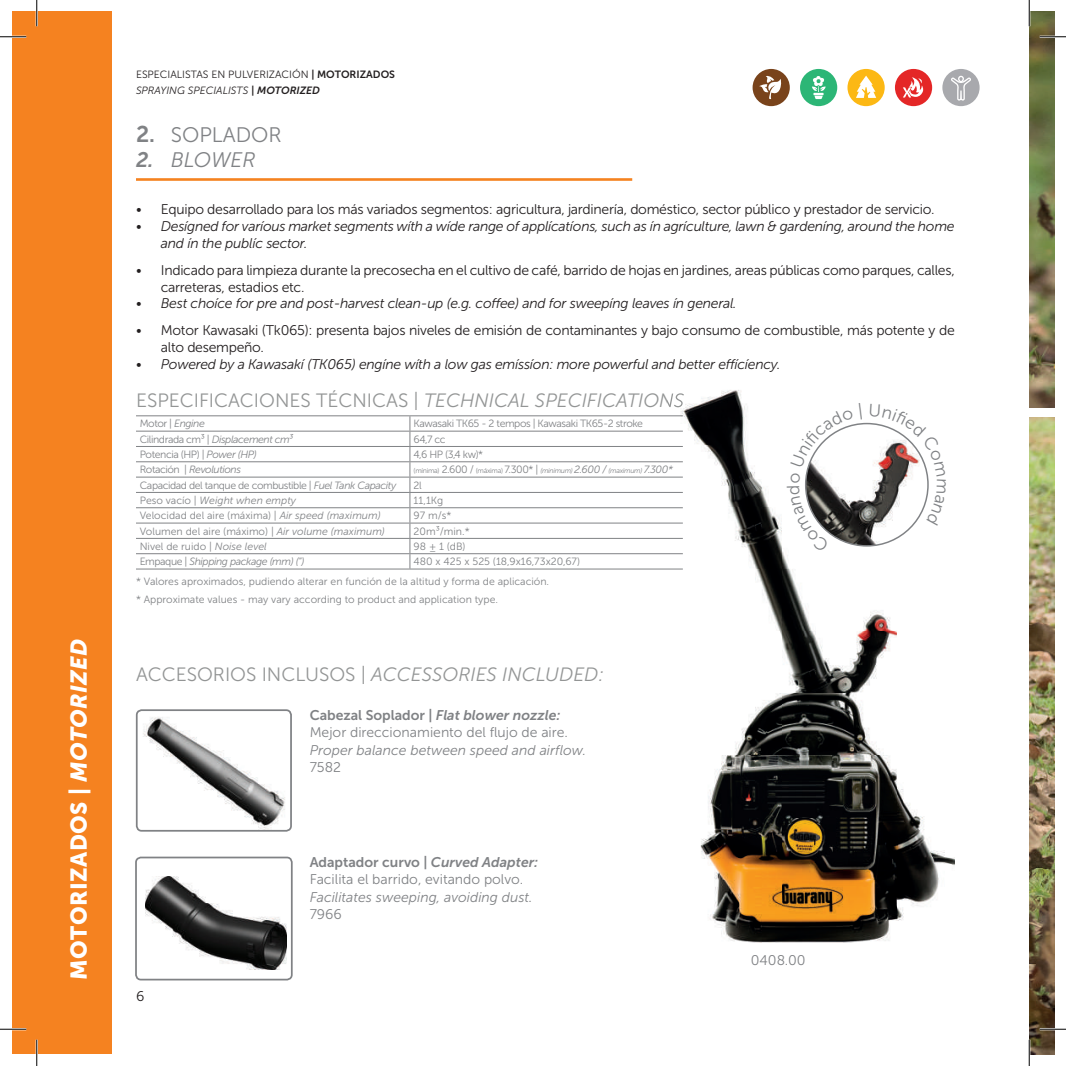
<style>
.page{position:relative;width:1066px;height:1066px;background:#fff}
.page>*{position:absolute;margin:0;border:0;box-sizing:border-box;transform-origin:0 0}
.t1{font:22.75px "Museo Sans 900";letter-spacing:.02em;color:#fff}
.t2{font:21px "Museo Sans 300";color:#808285}
.t3{font:italic 21px "Museo Sans 300";color:#808285}
.t4{font:19.25px "Museo Sans 300";color:#939595}
.t5{font:italic 19.25px "Museo Sans 300";color:#939595}
.t6{font:14px/16.8px "Museo Sans 300";letter-spacing:-.02em;color:#231f20}
.t7{font:italic 14px/16.8px "Museo Sans 300";letter-spacing:-.02em;color:#231f20}
.t8{font:14px "Museo Sans 300";color:#808285}
.t9{font:italic 14px "Museo Sans 300";color:#808285}
.t10{font:italic 14px "Museo Sans 700";color:#808285}
.t11{font:14px "Museo Sans 700";color:#808285}
.t12{font:10.5px/19.6px "Museo Sans 300";color:#808285}
.t13{font:10.5px "Museo Sans 300";letter-spacing:-.04em;color:#808285}
.t14{font:italic 10.5px "Museo Sans 300";letter-spacing:-.04em;color:#808285}
.t15{font:10.5px/15.8px "Museo Sans 300";color:#231f20}
.t16{font:italic 10.5px "Museo Sans 300";color:#808285}
.t17{font:italic 7px "Museo Sans 300";letter-spacing:-.04em;color:#808285}
.s1{font-style:italic}
.s2{font-family:"Museo Sans 700"}
.s3{font-family:"Museo Sans 700";font-style:italic}
.s4{font-family:"Museo Sans 700";font-size:22.75px}
.s5{font-style:normal}
.s6{font-style:normal;font-size:10.5px}
.s7{font-size:10.5px}
</style>
<div class="page">
<div style="left:12px;top:12px;width:99px;height:1042px;background:#f58220"></div>
<img style="left:1029px;top:417px;width:25px;height:637px">
<img style="left:137px;top:717px;width:153px;height:114px">
<div style="left:136px;top:709px;width:156px;height:122px;border:2px solid #808285;border-radius:5px"></div>
<img style="left:145px;top:876px;width:142px;height:93px">
<div style="left:135px;top:856px;width:158px;height:124px;border:2px solid #808285;border-radius:5px"></div>
<img style="left:667px;top:390px;width:287px;height:552px">
<img style="left:667px;top:393px;width:17px;height:14px">
<img style="left:805px;top:426px;width:114px;height:120px">
<img style="left:1029px;top:12px;width:25px;height:396px">
<div style="left:752px;top:69px;width:38px;height:37px;background:#79431b;border-radius:50%"></div>
<svg style="left:759px;top:75px;width:22px;height:24px"></svg>
<div style="left:800px;top:69px;width:37px;height:37px;background:#2cb676;border-radius:50%"></div>
<svg style="left:812px;top:76px;width:13px;height:23px"></svg>
<div style="left:847px;top:69px;width:37px;height:37px;background:#fcb814;border-radius:50%"></div>
<svg style="left:856px;top:76px;width:20px;height:22px"></svg>
<div style="left:895px;top:69px;width:37px;height:37px;background:#e42727;border-radius:50%"></div>
<svg style="left:903px;top:77px;width:21px;height:20px"></svg>
<div style="left:942px;top:69px;width:37px;height:37px;background:#a8a9ad;border-radius:50%"></div>
<svg style="left:951px;top:76px;width:20px;height:25px"></svg>
<hr style="left:136px;top:178px;width:496px;height:3px;background:#f58220">
<hr style="left:136px;top:415px;width:274px;height:1px;background:#808285">
<hr style="left:136px;top:431px;width:274px;height:1px;background:#808285">
<hr style="left:136px;top:446px;width:274px;height:1px;background:#808285">
<hr style="left:136px;top:461px;width:274px;height:1px;background:#808285">
<hr style="left:410px;top:415px;width:273px;height:1px;background:#808285">
<hr style="left:410px;top:431px;width:273px;height:1px;background:#808285">
<hr style="left:410px;top:446px;width:273px;height:1px;background:#808285">
<hr style="left:410px;top:461px;width:273px;height:1px;background:#808285">
<hr style="left:136px;top:477px;width:274px;height:1px;background:#808285">
<hr style="left:410px;top:477px;width:273px;height:1px;background:#808285">
<hr style="left:136px;top:492px;width:274px;height:1px;background:#808285">
<hr style="left:136px;top:507px;width:274px;height:1px;background:#808285">
<hr style="left:136px;top:522px;width:274px;height:1px;background:#808285">
<hr style="left:136px;top:538px;width:274px;height:1px;background:#808285">
<hr style="left:136px;top:553px;width:274px;height:1px;background:#808285">
<hr style="left:136px;top:568px;width:274px;height:1px;background:#808285">
<svg style="left:409px;top:416px;width:1px;height:152px"></svg>
<hr style="left:410px;top:492px;width:273px;height:1px;background:#808285">
<hr style="left:410px;top:507px;width:273px;height:1px;background:#808285">
<hr style="left:410px;top:522px;width:273px;height:1px;background:#808285">
<hr style="left:410px;top:538px;width:273px;height:1px;background:#808285">
<hr style="left:410px;top:553px;width:273px;height:1px;background:#808285">
<hr style="left:410px;top:568px;width:273px;height:1px;background:#808285">
<hr style="left:0;top:36px;width:26px;height:2px;background:#fff">
<hr style="left:1039px;top:36px;width:27px;height:2px;background:#fff">
<hr style="left:0;top:1028px;width:26px;height:2px;background:#fff">
<hr style="left:1039px;top:1028px;width:27px;height:2px;background:#fff">
<hr style="left:36px;top:0;width:2px;height:26px;background:#fff">
<hr style="left:36px;top:1039px;width:2px;height:27px;background:#fff">
<svg style="left:0;top:36px;width:26px;height:1px"></svg>
<svg style="left:1039px;top:36px;width:27px;height:1px"></svg>
<svg style="left:0;top:1029px;width:26px;height:1px"></svg>
<svg style="left:1039px;top:1029px;width:27px;height:1px"></svg>
<svg style="left:36px;top:0;width:1px;height:26px"></svg>
<svg style="left:36px;top:1039px;width:1px;height:27px"></svg>
<svg style="left:1029px;top:0;width:1px;height:26px"></svg>
<svg style="left:1029px;top:1039px;width:1px;height:27px"></svg>
<svg style="left:787px;top:473px;width:42px;height:80px"></svg>
<svg style="left:790px;top:409px;width:63px;height:58px"></svg>
<svg style="left:859px;top:403px;width:3px;height:17px"></svg>
<svg style="left:870px;top:404px;width:76px;height:122px"></svg>
<h1 class="t1" style="left:66px;top:979px;width:342px;rotate:-90deg">MOTORIZADOS | <span class="s1">MOTORIZED</span></h1>
<p class="t15" style="left:136px;top:67px;width:260px">ESPECIALISTAS EN PULVERIZACIÓN <span class="s2">| MOTORIZADOS<br></span><span class="s1">SPRAYING SPECIALISTS</span> <span class="s3">| MOTORIZED</span></p>
<h2 class="t2" style="left:136px;top:123px;width:147px"><span class="s4">2.</span> SOPLADOR</h2>
<h2 class="t3" style="left:136px;top:149px;width:121px"><span class="s2">2.</span> BLOWER</h2>
<p class="t6" style="left:136px;top:201px;width:800px">• Equipo desarrollado para los más variados segmentos: agricultura, jardinería, doméstico, sector público y prestador de servicio.</p>
<p class="t7" style="left:161px;top:218px;width:795px;text-indent:-25px">• Desígned for varíous market segments wíth a wíde range of applícatíons, such as ín agrículture, lawn &amp; gardeníng, around the home and ín the publíc sector.</p>
<p class="t6" style="left:161px;top:262px;width:795px;text-indent:-25px">• Indicado para limpieza durante la precosecha en el cultivo de café, barrido de hojas en jardines, areas públicas como parques, calles, carreteras, estadios etc.</p>
<p class="t7" style="left:136px;top:295px;width:602px">• Best choíce for pre and post-harvest clean-up (e.g. coffee) and for sweepíng leaves ín general.</p>
<p class="t6" style="left:161px;top:322px;width:795px;text-indent:-25px">• Motor Kawasaki (Tk065): presenta bajos niveles de emisión de contaminantes y bajo consumo de combustible, más potente y de alto desempeño.</p>
<p class="t7" style="left:136px;top:356px;width:646px">• Powered by a Kawasakí (TK065) engíne wíth a low gas emíssíon: more powerful and better effícíency.</p>
<h3 class="t4" style="left:136px;top:390px;width:549px">ESPECIFICACIONES TÉCNICAS | <span class="s1">TECHNICAL SPECIFICATIONS</span></h3>
<p class="t12" style="left:140px;top:414px;width:67px">Motor | <span class="s1">Engine</span></p>
<p class="t13" style="left:414px;top:418px;width:231px">Kawasaki TK65 - 2 tempos | Kawasaki TK65-2 stroke</p>
<p class="t14" style="left:140px;top:433px;width:155px"><span class="s5">Cilindrada cm³ |</span> Displacement cm³</p>
<p class="t12" style="left:414px;top:429px;width:33px">64,7 cc</p>
<p class="t13" style="left:140px;top:449px;width:118px">Potencia (HP) | <span class="s1">Power (HP)</span></p>
<p class="t12" style="left:414px;top:445px;width:71px">4,6 HP (3,4 kw)*</p>
<p class="t14" style="left:140px;top:464px;width:103px"><span class="s5">Rotación |</span> Revolutions</p>
<p class="t17" style="left:414px;top:467px;width:261px"><span class="s5">(mínima)</span> <span class="s6">2.600 /</span> <span class="s5">(máxima)</span> <span class="s6">7.300* |</span> (minimum) <span class="s7">2.600 /</span> (maximum) <span class="s7">7.300*</span></p>
<p class="t13" style="left:140px;top:479px;width:258px">Capacidad del tanque de combustible | <span class="s1">Fuel Tank Capacity</span></p>
<p class="t12" style="left:414px;top:475px;width:10px">2l</p>
<p class="t16" style="left:140px;top:495px;width:158px"><span class="s5">Peso vacío |</span> Weight when empty</p>
<p class="t12" style="left:414px;top:491px;width:31px">11,1Kg</p>
<p class="t12" style="left:140px;top:506px;width:243px">Velocidad del aire (máxima) | <span class="s1">Air speed (maximum)</span></p>
<p class="t12" style="left:414px;top:506px;width:39px">97 m/s*</p>
<p class="t12" style="left:140px;top:521px;width:247px">Volumen del aire (máximo) | <span class="s1">Air volume (maximum)</span></p>
<p class="t12" style="left:414px;top:521px;width:58px">20m³/min.*</p>
<p class="t12" style="left:140px;top:536px;width:129px">Nivel de ruido | <span class="s1">Noise level</span></p>
<p class="t12" style="left:414px;top:536px;width:53px">98 ± 1 (dB)</p>
<p class="t14" style="left:140px;top:556px;width:166px"><span class="s5">Empaque |</span> Shipping package (mm) (“)</p>
<p class="t12" style="left:136px;top:552px;width:445px;text-indent:278px">480 x 425 x 525 (18,9x16,73x20,67) * Valores aproximados, pudiendo alterar en función de la altitud y forma de aplicación.</p>
<p class="t12" style="left:136px;top:589px;width:363px">* Approximate values - may vary according to product and application type.</p>
<h3 class="t5" style="left:136px;top:664px;width:469px"><span class="s5">ACCESORIOS INCLUSOS |</span> ACCESSORIES INCLUDED:</h3>
<p class="t10" style="left:310px;top:707px;width:252px"><span class="s5">Cabezal Soplador |</span> Flat blower nozzle:</p>
<p class="t8" style="left:310px;top:724px;width:260px">Mejor direccionamiento del flujo de aire.</p>
<p class="t9" style="left:310px;top:742px;width:278px">Proper balance between speed and airflow.</p>
<p class="t8" style="left:310px;top:759px;width:33px">7582</p>
<p class="t6" style="left:136px;top:988px;width:10px">6</p>
<p class="t11" style="left:310px;top:854px;width:230px">Adaptador curvo | <span class="s1">Curved Adapter:</span></p>
<p class="t8" style="left:310px;top:871px;width:215px">Facilita el barrido, evitando polvo.</p>
<p class="t9" style="left:310px;top:889px;width:224px">Facilitates sweeping, avoiding dust.</p>
<p class="t8" style="left:310px;top:906px;width:34px">7966</p>
<p class="t8" style="left:751px;top:953px;width:56px">0408.00</p>
</div>
